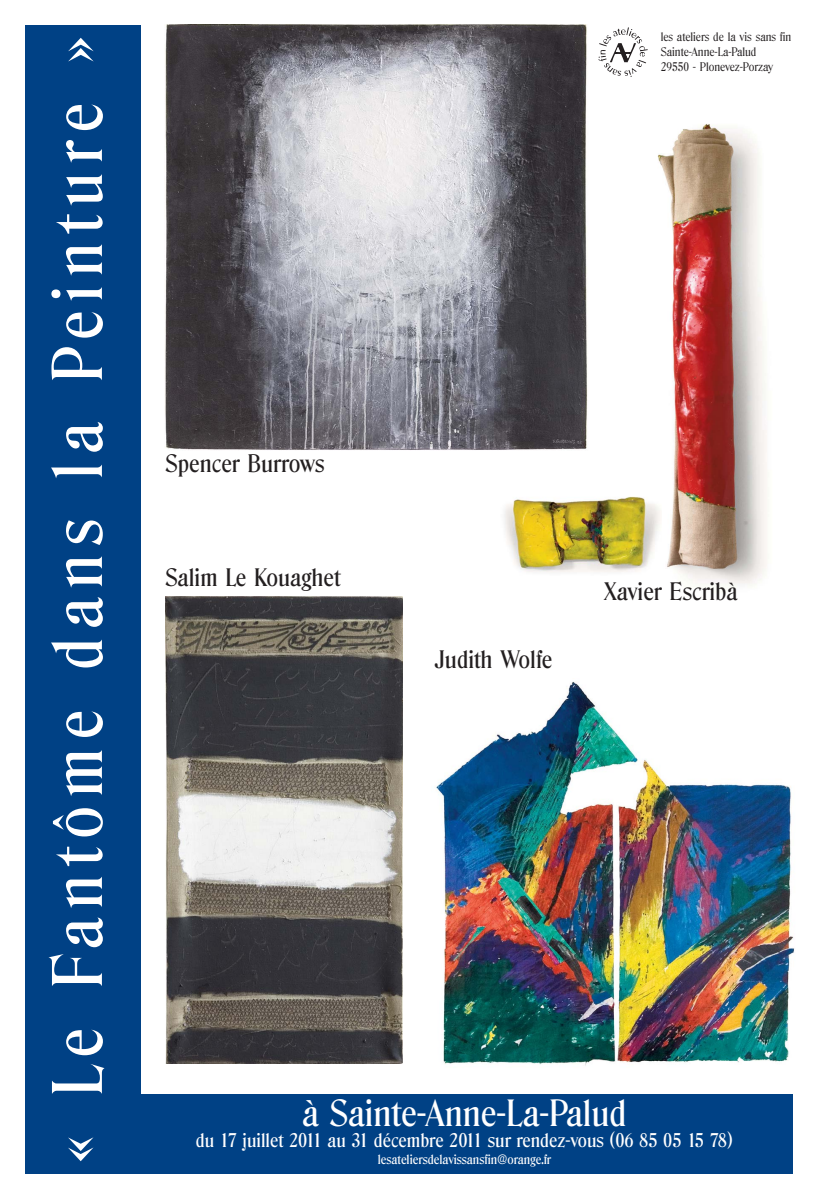
<style>
.page{position:relative;width:817px;height:1198px;background:#fff}
.page>*{position:absolute;margin:0;border:0;box-sizing:border-box;transform-origin:0 0}
.t1{font:500 69.21px "Denver";letter-spacing:.13em;color:#fff}
.t2{font:500 36.75px "Denver";color:#fff}
.t3{font:500 24.5px "Denver";color:#231f20}
.t4{font:500 19.25px "Denver";color:#fff}
.t5{font:500 13.12px "Denver";color:#fff}
.t6{font:12.16px/14.5px "Denver";color:#231f20}
</style>
<div class="page">
<img style="left:436px;top:681px;width:359px;height:385px">
<img style="left:165px;top:25px;width:423px;height:425px">
<img style="left:657px;top:124px;width:110px;height:463px">
<div style="left:125px;top:1094px;width:666px;height:79px;background:#004185"></div>
<div style="left:25px;top:25px;width:115px;height:1148px;background:#004185"></div>
<img style="left:166px;top:597px;width:236px;height:466px">
<img style="left:504px;top:491px;width:157px;height:88px">
<svg style="left:598px;top:27px;width:50px;height:50px"></svg>
<h1 class="t1" style="left:51px;top:1163px;width:1128px;rotate:-90deg">« Le Fantôme dans la Peinture »</h1>
<p class="t6" style="left:660px;top:30px;width:132px">les ateliers de la vis sans fin<br>Sainte-Anne-La-Palud<br>29550 - Plonevez-Porzay</p>
<h3 class="t3" style="left:165px;top:454px;width:160px">Spencer Burrows</h3>
<h3 class="t3" style="left:165px;top:568px;width:176px">Salim Le Kouaghet</h3>
<h3 class="t3" style="left:435px;top:650px;width:119px">Judith Wolfe</h3>
<h3 class="t3" style="left:603px;top:582px;width:136px">Xavier Escribà</h3>
<h2 class="t2" style="left:302px;top:1099px;width:325px">à Sainte-Anne-La-Palud</h2>
<h3 class="t4" style="left:196px;top:1133px;width:538px">du 17 juillet 2011 au 31 décembre 2011 sur rendez-vous (06 85 05 15 78)</h3>
<p class="t5" style="left:377px;top:1154px;width:175px">lesateliersdelavissansfin@orange.fr</p>
</div>
